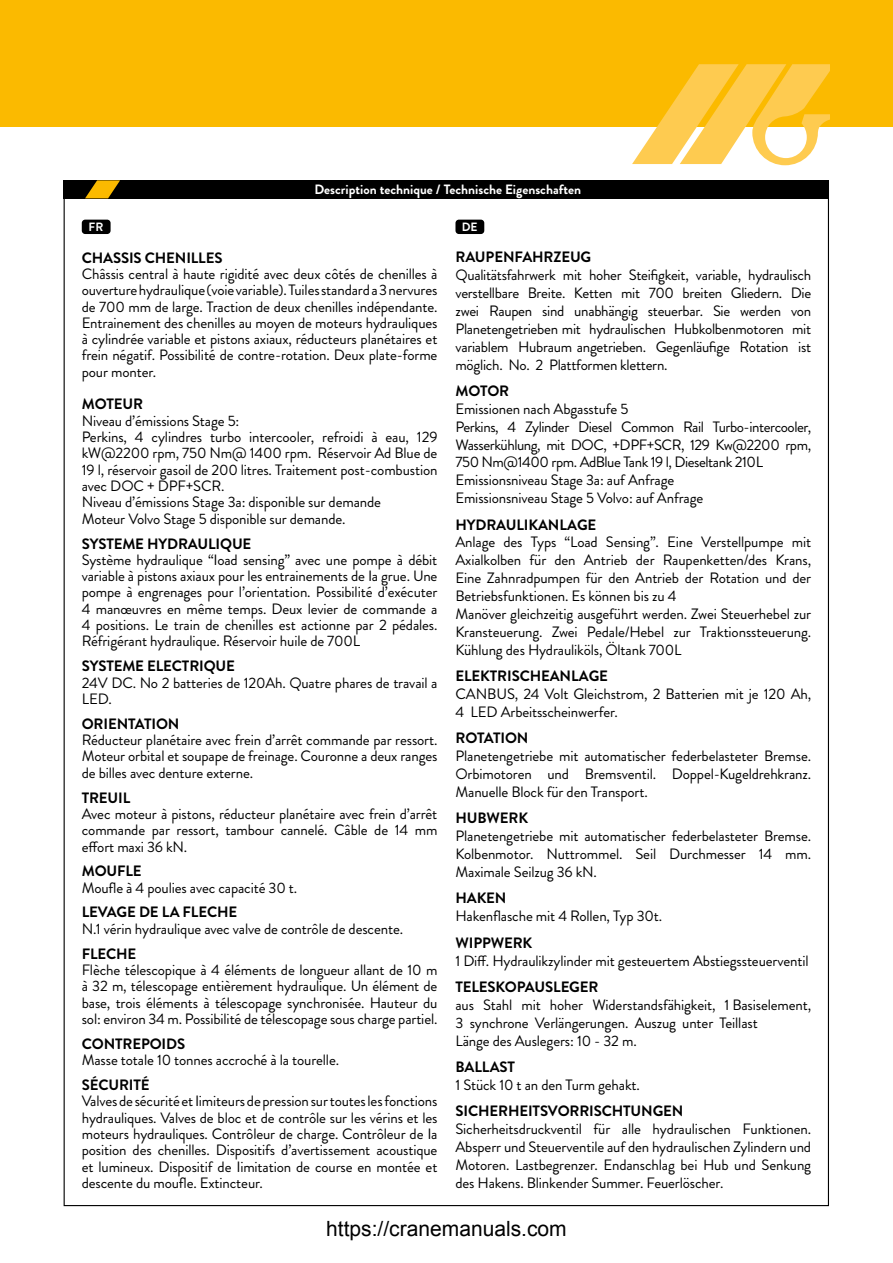
<style>
.page{position:relative;width:893px;height:1263px;background:#fff}
.page>*{position:absolute;margin:0;border:0;box-sizing:border-box;transform-origin:0 0}
.t1{font:15px/16.4px "Brandon Grotesque";letter-spacing:-.01em;color:#000;text-align:justify}
.t2{font:700 15px "Brandon Grotesque";letter-spacing:-.01em;color:#000}
.t3{font:15px/17.9px "Brandon Grotesque";letter-spacing:-.03em;color:#000}
.t4{font:700 13.5px "Brandon Grotesque";color:#fff}
.t5{font:700 12px "Brandon Grotesque";color:#fff}
</style>
<div class="page">
<div style="left:0;top:0;width:893px;height:126px;background:#fbba00"></div>
<svg style="left:632px;top:64px;width:197px;height:101px"></svg>
<div style="left:64px;top:180px;width:765px;height:18px;background:#000"></div>
<svg style="left:85px;top:180px;width:35px;height:18px"></svg>
<div style="left:82px;top:220px;width:29px;height:14px;background:#000;border-radius:3px"></div>
<div style="left:455px;top:220px;width:29px;height:14px;background:#000;border-radius:3px"></div>
<p class="t4" style="left:314px;top:180px;width:268px">Description technique / Technische Eigenschaften</p>
<p class="t5" style="left:89px;top:218px;width:16px">FR</p>
<p class="t5" style="left:462px;top:218px;width:17px">DE</p>
<p class="t2" style="left:82px;top:247px;width:142px">CHASSIS CHENILLES</p>
<p class="t1" style="left:82px;top:266px;width:357px">Châssis central à haute rigidité avec deux côtés de chenilles à ouverture hydraulique (voie variable). Tuiles standard a 3 nervures de 700 mm de large. Traction de deux chenilles indépendante.<br>Entrainement des chenilles au moyen de moteurs hydrauliques à cylindrée variable et pistons axiaux, réducteurs planétaires et frein négatif. Possibilité de contre-rotation. Deux plate-forme pour monter.</p>
<p class="t2" style="left:82px;top:394px;width:63px">MOTEUR</p>
<p class="t1" style="left:82px;top:413px;width:357px;text-align:left">Niveau d’émissions Stage 5:<br>Perkins, 4 cylindres turbo intercooler, refroidi à eau, 129 kW@2200 rpm, 750 Nm@ 1400 rpm. Réservoir Ad Blue de 19 l, réservoir gasoil de 200 litres. Traitement post-combustion avec DOC + DPF+SCR.<br>Niveau d’émissions Stage 3a: disponible sur demande<br>Moteur Volvo Stage 5 disponible sur demande.</p>
<p class="t2" style="left:82px;top:533px;width:171px">SYSTEME HYDRAULIQUE</p>
<p class="t1" style="left:82px;top:552px;width:357px">Système hydraulique “Ioad sensing” avec une pompe à débit variable à pistons axiaux pour les entrainements de Ia grue. Une pompe à engrenages pour l’orientation. Possibilité d’exécuter 4 manœuvres en même temps. Deux levier de commande a 4 positions. Le train de chenilles est actionne par 2 pédales.<br>Réfrigérant hydraulique. Réservoir huile de 700L</p>
<p class="t2" style="left:82px;top:656px;width:155px">SYSTEME ELECTRIQUE</p>
<p class="t1" style="left:82px;top:674px;width:357px">24V DC. No 2 batteries de 120Ah. Quatre phares de travail a<br>LED.</p>
<p class="t2" style="left:82px;top:713px;width:99px">ORIENTATION</p>
<p class="t1" style="left:82px;top:732px;width:357px">Réducteur planétaire avec frein d’arrêt commande par ressort.<br>Moteur orbital et soupape de freinage. Couronne a deux ranges de billes avec denture externe.</p>
<p class="t2" style="left:82px;top:787px;width:50px">TREUIL</p>
<p class="t1" style="left:82px;top:806px;width:357px">Avec moteur à pistons, réducteur planétaire avec frein d’arrêt commande par ressort, tambour cannelé. Câble de 14 mm effort maxi 36 kN.</p>
<p class="t2" style="left:82px;top:861px;width:61px">MOUFLE</p>
<p class="t1" style="left:82px;top:879px;width:217px">Moufle à 4 poulies avec capacité 30 t.</p>
<p class="t2" style="left:82px;top:902px;width:157px">LEVAGE DE LA FLECHE</p>
<p class="t1" style="left:82px;top:921px;width:323px">N.1 vérin hydraulique avec valve de contrôle de descente.</p>
<p class="t2" style="left:82px;top:943px;width:56px">FLECHE</p>
<p class="t1" style="left:82px;top:962px;width:357px">Flèche télescopique à 4 éléments de longueur allant de 10 m à 32 m, télescopage entièrement hydraulique. Un élément de base, trois éléments à télescopage synchronisée. Hauteur du sol: environ 34 m. Possibilité de télescopage sous charge partiel.</p>
<p class="t2" style="left:82px;top:1033px;width:105px">CONTREPOIDS</p>
<p class="t1" style="left:82px;top:1052px;width:259px">Masse totale 10 tonnes accroché à la tourelle.</p>
<p class="t2" style="left:82px;top:1074px;width:69px">SÉCURITÉ</p>
<p class="t1" style="left:82px;top:1093px;width:357px">Valves de sécurité et Iimiteurs de pression sur toutes les fonctions hydrauliques. Valves de bloc et de contrôle sur les vérins et les moteurs hydrauliques. Contrôleur de charge. Contrôleur de Ia position des chenilles. Dispositifs d’avertissement acoustique et lumineux. Dispositif de Iimitation de course en montée et descente du moufle. Extincteur.</p>
<p class="t2" style="left:455px;top:247px;width:137px">RAUPENFAHRZEUG</p>
<p class="t1" style="left:455px;top:266px;width:357px;line-height:17.9px">Qualitätsfahrwerk mit hoher Steifigkeit, variable, hydraulisch verstellbare Breite. Ketten mit 700 breiten Gliedern. Die zwei Raupen sind unabhängig steuerbar. Sie werden von Planetengetrieben mit hydraulischen Hubkolbenmotoren mit variablem Hubraum angetrieben. Gegenläufige Rotation ist möglich. No. 2 Plattformen klettern.</p>
<p class="t2" style="left:455px;top:380px;width:55px">MOTOR</p>
<p class="t3" style="left:455px;top:400px;width:357px">Emissionen nach Abgasstufe 5<br>Perkins, 4 Zylinder Diesel Common Rail Turbo-intercooler, Wasserkühlung, mit DOC, +DPF+SCR, 129 Kw@2200 rpm, 750 Nm@1400 rpm. AdBlue Tank 19 l, Dieseltank 210L Emissionsniveau Stage 3a: auf Anfrage<br>Emissionsniveau Stage 5 Volvo: auf Anfrage</p>
<p class="t2" style="left:455px;top:514px;width:142px">HYDRAULIKANLAGE</p>
<p class="t1" style="left:455px;top:534px;width:357px;line-height:17.9px;text-align:left">Anlage des Typs “Load Sensing”. Eine Verstellpumpe mit Axialkolben für den Antrieb der Raupenketten/des Krans, Eine Zahnradpumpen für den Antrieb der Rotation und der Betriebsfunktionen. Es können bis zu 4<br>Manöver gleichzeitig ausgeführt werden. Zwei Steuerhebel zur Kransteuerung. Zwei Pedale/Hebel zur Traktionssteuerung.<br>Kühlung des Hydrauliköls, Öltank 700L</p>
<p class="t2" style="left:455px;top:665px;width:154px">ELEKTRISCHEANLAGE</p>
<p class="t1" style="left:455px;top:685px;width:357px;line-height:17.9px">CANBUS, 24 Volt Gleichstrom, 2 Batterien mit je 120 Ah,<br>4 LED Arbeitsscheinwerfer.</p>
<p class="t2" style="left:455px;top:728px;width:74px">ROTATION</p>
<p class="t1" style="left:455px;top:747px;width:357px;line-height:17.9px">Planetengetriebe mit automatischer federbelasteter Bremse.<br>Orbimotoren und Bremsventil. Doppel-Kugeldrehkranz.<br>Manuelle Block für den Transport.</p>
<p class="t2" style="left:455px;top:808px;width:74px">HUBWERK</p>
<p class="t1" style="left:455px;top:827px;width:357px;line-height:17.9px">Planetengetriebe mit automatischer federbelasteter Bremse.<br>Kolbenmotor. Nuttrommel. Seil Durchmesser 14 mm.<br>Maximale Seilzug 36 kN.</p>
<p class="t2" style="left:455px;top:888px;width:53px">HAKEN</p>
<p class="t1" style="left:455px;top:908px;width:208px">Hakenflasche mit 4 Rollen, Typ 30t.</p>
<p class="t2" style="left:455px;top:932px;width:78px">WIPPWERK</p>
<p class="t1" style="left:455px;top:952px;width:355px">1 Diff. Hydraulikzylinder mit gesteuertem Abstiegssteuerventil</p>
<p class="t2" style="left:455px;top:976px;width:144px">TELESKOPAUSLEGER</p>
<p class="t1" style="left:455px;top:996px;width:357px;line-height:17.9px;text-align:left">aus Stahl mit hoher Widerstandsfähigkeit, 1 Basiselement,<br>3 synchrone Verlängerungen. Auszug unter Teillast<br>Länge des Auslegers: 10 - 32 m.</p>
<p class="t2" style="left:455px;top:1056px;width:61px">BALLAST</p>
<p class="t1" style="left:455px;top:1077px;width:186px">1 Stück 10 t an den Turm gehakt.</p>
<p class="t2" style="left:455px;top:1100px;width:229px">SICHERHEITSVORRISCHTUNGEN</p>
<p class="t1" style="left:455px;top:1120px;width:357px;line-height:17.9px">Sicherheitsdruckventil für alle hydraulischen Funktionen.<br>Absperr und Steuerventile auf den hydraulischen Zylindern und Motoren. Lastbegrenzer. Endanschlag bei Hub und Senkung des Hakens. Blinkender Summer. Feuerlöscher.</p>
</div>
